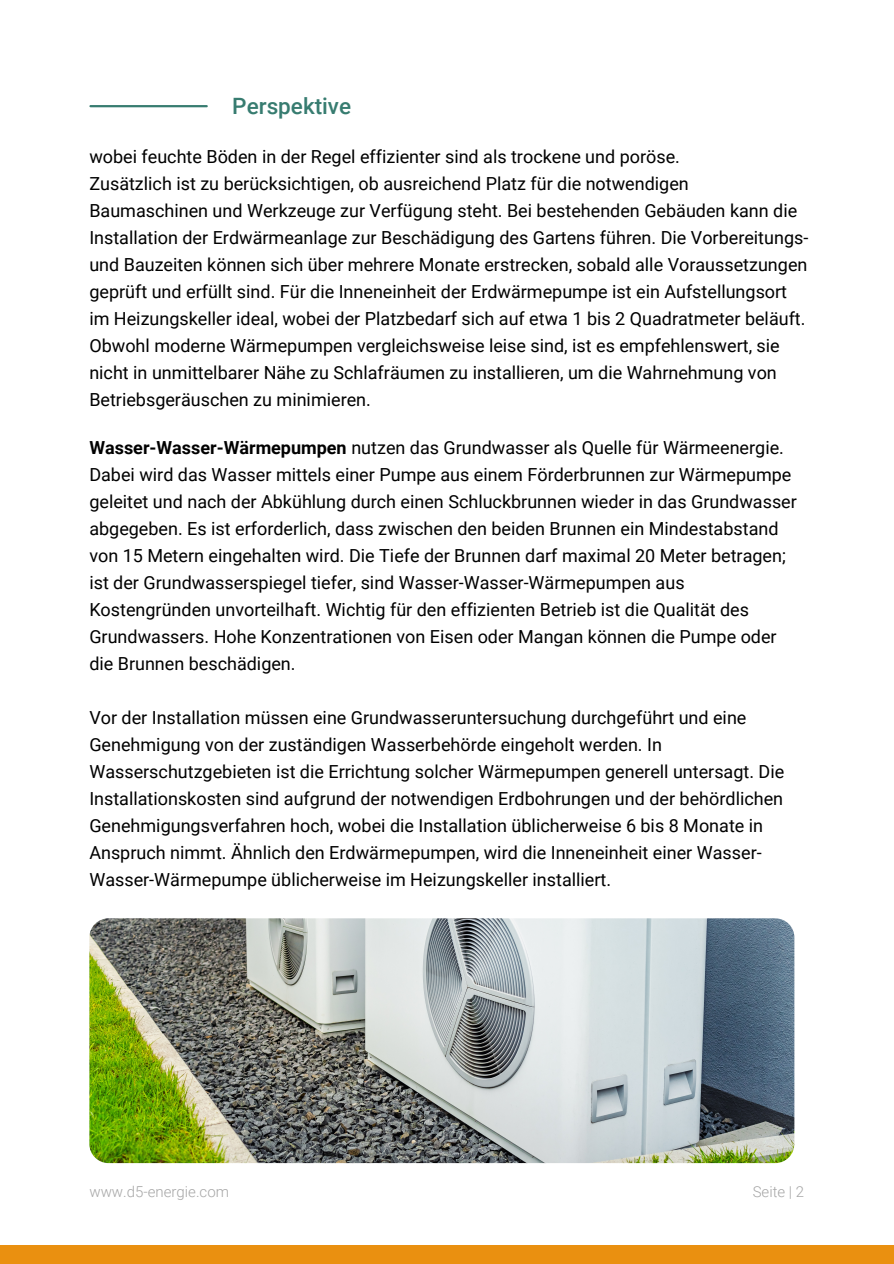
<style>
.page{position:relative;width:894px;height:1264px;background:#fff}
.page>*{position:absolute;margin:0;border:0;box-sizing:border-box;transform-origin:0 0}
.t1{font:500 22.5px "Roboto";color:#377c70}
.t2{font:18px/27px "Roboto";color:#000}
.t3{font:300 15px "Roboto";color:#a6a6a6}
.s1{font-weight:700}
</style>
<div class="page">
<div style="left:0;top:1244px;width:893px;height:19px;background:#ea9010"></div>
<hr style="left:90px;top:105px;width:117px;height:2px;background:#377c70">
<img style="left:89px;top:918px;width:705px;height:245px;border-radius:19px">
<p class="t1" style="left:232px;top:93px;width:120px">Perspektive</p>
<p class="t2" style="left:89px;top:144px;width:720px">wobei feuchte Böden in der Regel effizienter sind als trockene und poröse.<br>Zusätzlich ist zu berücksichtigen, ob ausreichend Platz für die notwendigen Baumaschinen und Werkzeuge zur Verfügung steht. Bei bestehenden Gebäuden kann die Installation der Erdwärmeanlage zur Beschädigung des Gartens führen. Die Vorbereitungs&shy;und Bauzeiten können sich über mehrere Monate erstrecken, sobald alle Voraussetzungen geprüft und erfüllt sind. Für die Inneneinheit der Erdwärmepumpe ist ein Aufstellungsort im Heizungskeller ideal, wobei der Platzbedarf sich auf etwa 1 bis 2 Quadratmeter beläuft.<br>Obwohl moderne Wärmepumpen vergleichsweise leise sind, ist es empfehlenswert, sie nicht in unmittelbarer Nähe zu Schlafräumen zu installieren, um die Wahrnehmung von Betriebsgeräuschen zu minimieren.</p>
<p class="t2" style="left:89px;top:434px;width:708px"><span class="s1">Wasser-Wasser-Wärmepumpen</span> nutzen das Grundwasser als Quelle für Wärmeenergie.<br>Dabei wird das Wasser mittels einer Pumpe aus einem Förderbrunnen zur Wärmepumpe geleitet und nach der Abkühlung durch einen Schluckbrunnen wieder in das Grundwasser abgegeben. Es ist erforderlich, dass zwischen den beiden Brunnen ein Mindestabstand von 15 Metern eingehalten wird. Die Tiefe der Brunnen darf maximal 20 Meter betragen; ist der Grundwasserspiegel tiefer, sind Wasser-Wasser-Wärmepumpen aus Kostengründen unvorteilhaft. Wichtig für den effizienten Betrieb ist die Qualität des Grundwassers. Hohe Konzentrationen von Eisen oder Mangan können die Pumpe oder die Brunnen beschädigen.</p>
<p class="t2" style="left:89px;top:704px;width:696px">Vor der Installation müssen eine Grundwasseruntersuchung durchgeführt und eine Genehmigung von der zuständigen Wasserbehörde eingeholt werden. In Wasserschutzgebieten ist die Errichtung solcher Wärmepumpen generell untersagt. Die Installationskosten sind aufgrund der notwendigen Erdbohrungen und der behördlichen Genehmigungsverfahren hoch, wobei die Installation üblicherweise 6 bis 8 Monate in Anspruch nimmt. Ähnlich den Erdwärmepumpen, wird die Inneneinheit einer Wasser-Wasser-Wärmepumpe üblicherweise im Heizungskeller installiert.</p>
<p class="t3" style="left:89px;top:1183px;width:141px">www.d5-energie.com</p>
<p class="t3" style="left:752px;top:1183px;width:53px">Seite | 2</p>
</div>
